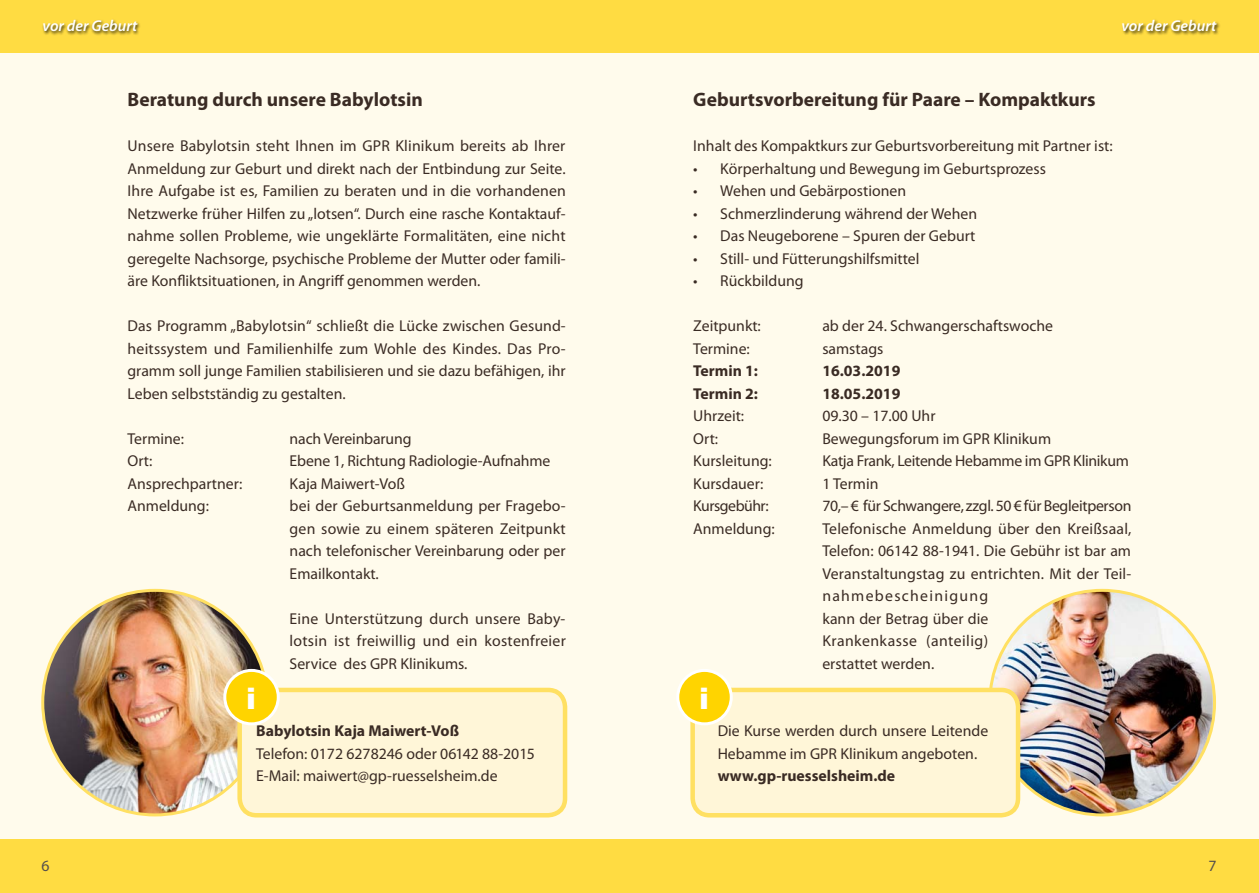
<style>
.page{position:relative;width:1259px;height:893px;background:#fff}
.page>*{position:absolute;margin:0;border:0;box-sizing:border-box;transform-origin:0 0}
.t1{font:900 29.7px "Arial";color:#fff}
.t2{font:700 19.5px "Myriad Pro";color:#3a2b24}
.t3{font:15.75px/22.5px "Myriad Pro";color:#3a2b24;text-align:justify}
.t4{font:700 15.75px "Myriad Pro";color:#3a2b24}
.t5{font:15.75px "Myriad Pro";letter-spacing:-.02em;color:#3a2b24}
.t6{font:italic 600 15.75px "Myriad Pro";color:#fff}
.t7{font:15.75px "Myriad Pro";letter-spacing:-.03em;color:#3a2b24}
.t8{font:15.75px "Myriad Pro";color:#554f4c}
</style>
<div class="page">
<div style="left:0;top:44px;width:1259px;height:849px;background:#fffbec"></div>
<div style="left:0;top:0;width:1259px;height:53px;background:#ffdc42"></div>
<div style="left:0;top:839px;width:1259px;height:54px;background:#ffdc42"></div>
<img style="left:991px;top:590px;width:221px;height:225px">
<div style="left:692px;top:690px;width:326px;height:125px;background:#fff6d8;border-radius:17px"></div>
<div style="left:690px;top:688px;width:330px;height:129px;border:4px solid #ffe062;border-radius:17px"></div>
<div style="left:678px;top:670px;width:53px;height:54px;background:#ffd400;border-radius:50%"></div>
<div style="left:676px;top:669px;width:57px;height:56px;border:3px solid #fff;border-radius:50%"></div>
<div style="left:42px;top:19px;width:100px;height:17px;background:#000;opacity:.75"></div>
<div style="left:1120px;top:19px;width:100px;height:17px;background:#000;opacity:.75"></div>
<img style="left:43px;top:590px;width:224px;height:225px;border-radius:110px">
<div style="left:240px;top:690px;width:325px;height:125px;background:#fff6d8;border-radius:17px"></div>
<div style="left:237px;top:688px;width:330px;height:129px;border:4px solid #ffe062;border-radius:17px"></div>
<div style="left:225px;top:670px;width:53px;height:54px;background:#ffd400;border-radius:50%"></div>
<div style="left:223px;top:669px;width:57px;height:56px;border:3px solid #fff;border-radius:50%"></div>
<p class="t6" style="left:43px;top:16px;width:96px">vor der Geburt</p>
<p class="t6" style="left:1121px;top:16px;width:96px">vor der Geburt</p>
<p class="t8" style="left:41px;top:856px;width:10px">6</p>
<p class="t2" style="left:128px;top:87px;width:297px">Beratung durch unsere Babylotsin</p>
<p class="t3" style="left:128px;top:135px;width:440px">Unsere Babylotsin steht Ihnen im GPR Klinikum bereits ab Ihrer Anmeldung zur Geburt und direkt nach der Entbindung zur Seite.<br>Ihre Aufgabe ist es, Familien zu beraten und in die vorhandenen Netzwerke früher Hilfen zu „lotsen“. Durch eine rasche Kontaktauf&shy;nahme sollen Probleme, wie ungeklärte Formalitäten, eine nicht geregelte Nachsorge, psychische Probleme der Mutter oder famili&shy;äre Konfliktsituationen, in Angriff genommen werden.</p>
<p class="t3" style="left:128px;top:315px;width:439px">Das Programm „Babylotsin“ schließt die Lücke zwischen Gesund&shy;heitssystem und Familienhilfe zum Wohle des Kindes. Das Pro&shy;gramm soll junge Familien stabilisieren und sie dazu befähigen, ihr Leben selbstständig zu gestalten.</p>
<p class="t3" style="left:128px;top:427px;width:58px">Termine:</p>
<p class="t3" style="left:290px;top:427px;width:123px">nach Vereinbarung</p>
<p class="t3" style="left:128px;top:450px;width:26px">Ort:</p>
<p class="t3" style="left:290px;top:450px;width:262px">Ebene 1, Richtung Radiologie-Aufnahme</p>
<p class="t3" style="left:128px;top:472px;width:116px">Ansprechpartner:</p>
<p class="t3" style="left:290px;top:472px;width:117px">Kaja Maiwert-Voß</p>
<p class="t3" style="left:128px;top:495px;width:83px">Anmeldung:</p>
<p class="t3" style="left:290px;top:495px;width:278px">bei der Geburtsanmeldung per Fragebo&shy;gen sowie zu einem späteren Zeitpunkt nach telefonischer Vereinbarung oder per Emailkontakt.</p>
<p class="t3" style="left:289px;top:607px;width:278px">Eine Unterstützung durch unsere Baby&shy;lotsin ist freiwillig und ein kostenfreier Service des GPR Klinikums.</p>
<h1 class="t1" style="left:246px;top:677px;width:11px">i</h1>
<p class="t4" style="left:256px;top:721px;width:204px">Babylotsin Kaja Maiwert-Voß</p>
<p class="t3" style="left:256px;top:742px;width:280px">Telefon: 0172 6278246 oder 06142 88-2015<br>E-Mail: maiwert@gp-ruesselsheim.de</p>
<p class="t2" style="left:693px;top:87px;width:404px">Geburtsvorbereitung für Paare – Kompaktkurs</p>
<p class="t3" style="left:693px;top:135px;width:421px">Inhalt des Kompaktkurs zur Geburtsvorbereitung mit Partner ist:</p>
<p class="t3" style="left:693px;top:157px;width:354px">• Körperhaltung und Bewegung im Geburtsprozess</p>
<p class="t3" style="left:693px;top:180px;width:214px">• Wehen und Gebärpostionen</p>
<p class="t3" style="left:693px;top:202px;width:285px">• Schmerzlinderung während der Wehen</p>
<p class="t3" style="left:693px;top:225px;width:284px">• Das Neugeborene – Spuren der Geburt</p>
<p class="t3" style="left:693px;top:247px;width:228px">• Still- und Fütterungshilfsmittel</p>
<p class="t3" style="left:693px;top:270px;width:112px">• Rückbildung</p>
<p class="t3" style="left:693px;top:315px;width:69px">Zeitpunkt:</p>
<p class="t3" style="left:822px;top:315px;width:232px">ab der 24. Schwangerschaftswoche</p>
<p class="t3" style="left:693px;top:337px;width:58px">Termine:</p>
<p class="t3" style="left:822px;top:337px;width:63px">samstags</p>
<p class="t4" style="left:693px;top:361px;width:66px">Termin 1:</p>
<p class="t4" style="left:822px;top:361px;width:80px">16.03.2019</p>
<p class="t4" style="left:693px;top:383px;width:66px">Termin 2:</p>
<p class="t4" style="left:822px;top:383px;width:80px">18.05.2019</p>
<p class="t3" style="left:693px;top:405px;width:52px">Uhrzeit:</p>
<p class="t3" style="left:822px;top:405px;width:115px">09.30 – 17.00 Uhr</p>
<p class="t3" style="left:693px;top:427px;width:26px">Ort:</p>
<p class="t3" style="left:822px;top:427px;width:230px">Bewegungsforum im GPR Klinikum</p>
<p class="t3" style="left:693px;top:450px;width:80px">Kursleitung:</p>
<p class="t5" style="left:822px;top:451px;width:308px">Katja Frank, Leitende Hebamme im GPR Klinikum</p>
<p class="t3" style="left:693px;top:472px;width:72px">Kursdauer:</p>
<p class="t3" style="left:822px;top:472px;width:58px">1 Termin</p>
<p class="t7" style="left:693px;top:496px;width:77px">Kursgebühr:</p>
<p class="t5" style="left:822px;top:496px;width:310px">70,– € für Schwangere, zzgl. 50 € für Begleitperson</p>
<p class="t3" style="left:693px;top:517px;width:83px">Anmeldung:</p>
<p class="t3" style="left:822px;top:517px;width:310px;text-align:left">Telefonische Anmeldung über den Kreißsaal,<br>Telefon: 06142 88-1941. Die Gebühr ist bar am<br>Veranstaltungstag zu entrichten. Mit der Teil&shy;nahmebescheinigung<br>kann der Betrag über die<br>Krankenkasse (anteilig)<br>erstattet werden.</p>
<h1 class="t1" style="left:699px;top:677px;width:11px">i</h1>
<p class="t3" style="left:717px;top:720px;width:272px">Die Kurse werden durch unsere Leitende<br>Hebamme im GPR Klinikum angeboten.</p>
<p class="t4" style="left:717px;top:766px;width:179px">www.gp-ruesselsheim.de</p>
<p class="t8" style="left:1208px;top:856px;width:10px">7</p>
</div>
